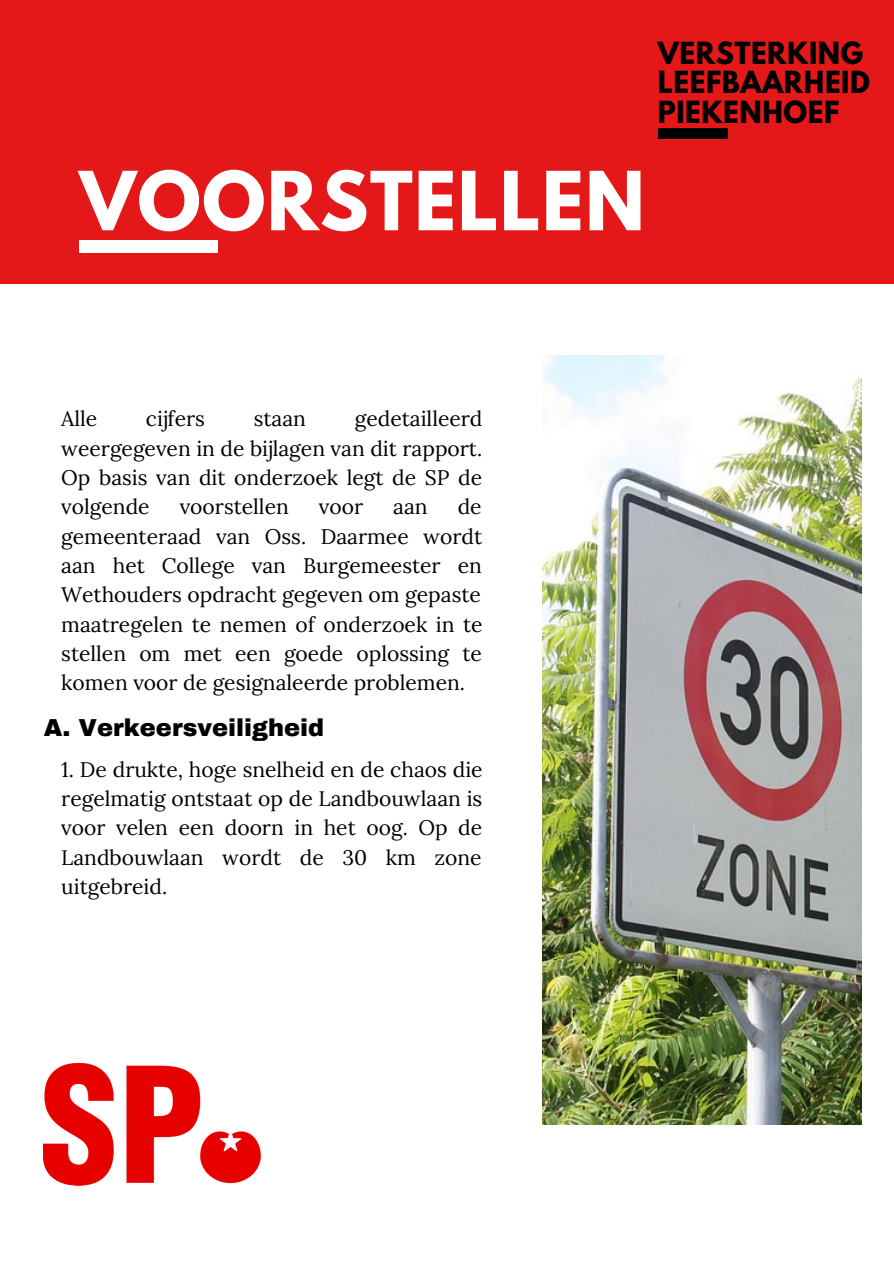
<style>
.page{position:relative;width:894px;height:1264px;background:#fff}
.page>*{position:absolute;margin:0;border:0;box-sizing:border-box;transform-origin:0 0}
.t1{font:700 72px "League Spartan";letter-spacing:.02em;color:#fff}
.t2{font:700 27px/29.2px "League Spartan";letter-spacing:.02em;color:#000}
.t3{font:900 24px "Archivo";color:#000}
.t4{font:21px/29.2px "Lora";color:#000;text-align:justify}
</style>
<div class="page">
<div style="left:0;top:0;width:893px;height:283px;background:#e41818"></div>
<div style="left:80px;top:240px;width:138px;height:13px;background:#fff"></div>
<img style="left:542px;top:356px;width:318px;height:768px">
<div style="left:657px;top:128px;width:70px;height:10px;background:#000"></div>
<img style="left:44px;top:1063px;width:216px;height:122px">
<p class="t2" style="left:657px;top:42px;width:214px">VERSTERKING<br>LEEFBAARHEID<br>PIEKENHOEF</p>
<h1 class="t1" style="left:79px;top:165px;width:566px">VOORSTELLEN</h1>
<p class="t4" style="left:61px;top:404px;width:37px">Alle</p>
<p class="t4" style="left:146px;top:404px;width:60px">cijfers</p>
<p class="t4" style="left:254px;top:404px;width:54px">staan</p>
<p class="t4" style="left:61px;top:404px;width:422px;text-indent:293px">gedetailleerd weergegeven in de bijlagen van dit rapport.<br>Op basis van dit onderzoek legt de SP de volgende</p>
<p class="t4" style="left:61px;top:492px;width:422px;text-indent:396px">de gemeenteraad van Oss. Daarmee wordt aan het College van Burgemeester en Wethouders opdracht gegeven om gepaste maatregelen te nemen of onderzoek in te stellen om met een goede oplossing te komen voor de gesignaleerde problemen.</p>
<p class="t4" style="left:180px;top:492px;width:111px">voorstellen</p>
<p class="t4" style="left:319px;top:492px;width:46px">voor</p>
<p class="t4" style="left:393px;top:492px;width:36px">aan</p>
<p class="t3" style="left:44px;top:714px;width:282px">A. Verkeersveiligheid</p>
<p class="t4" style="left:61px;top:754px;width:423px">1. De drukte, hoge snelheid en de chaos die regelmatig ontstaat op de Landbouwlaan is voor velen een doorn in het oog. Op de Landbouwlaan wordt de 30 km zone uitgebreid.</p>
</div>
